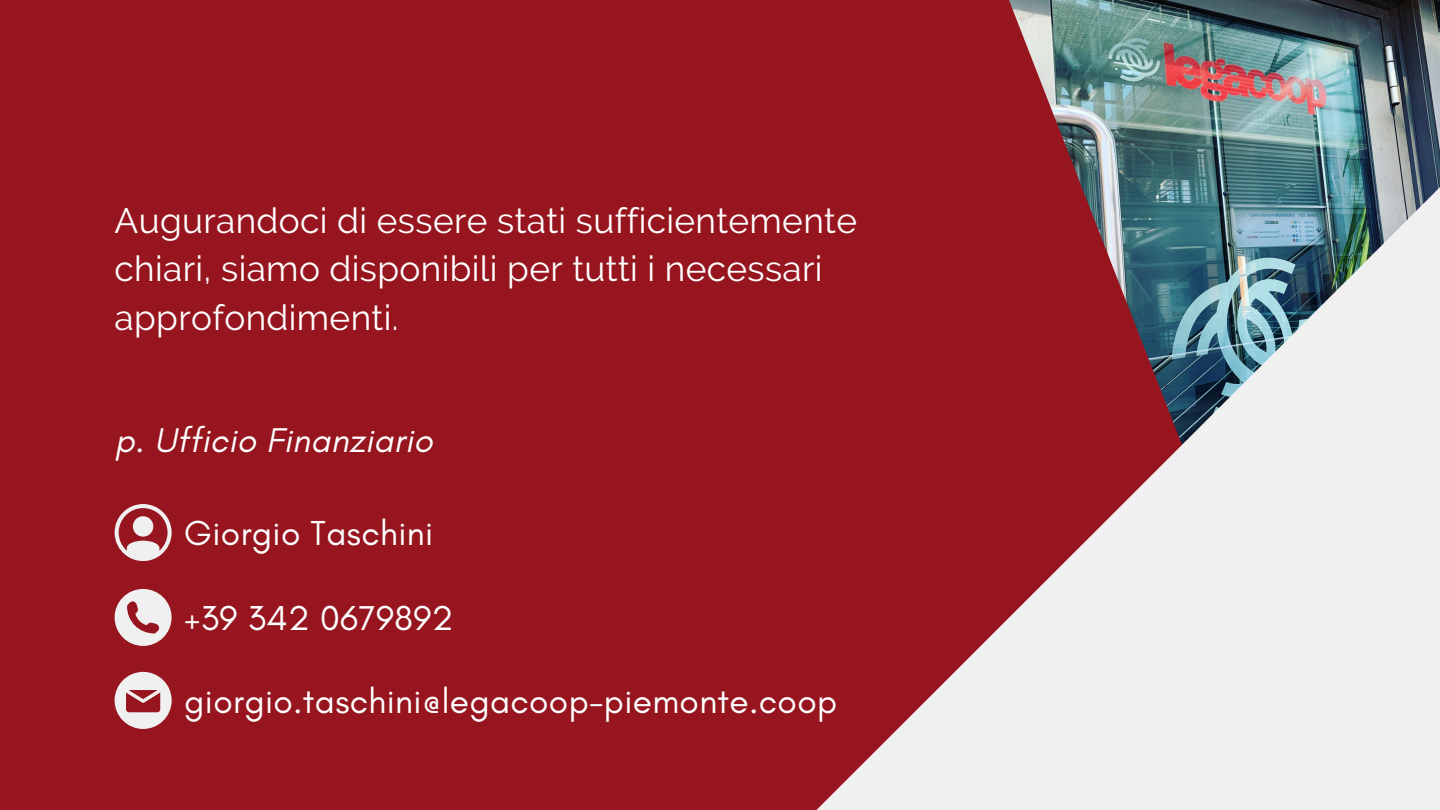
<style>
.page{position:relative;width:1440px;height:810px;background:#96151f}
.page>*{position:absolute;margin:0;border:0;box-sizing:border-box;transform-origin:0 0}
.t1{font:35.2px/48.8px "Raleway";letter-spacing:.01em;color:#fff}
.t2{font:35.2px "Glacial Indifference";letter-spacing:.01em;color:#fff}
.t3{font:italic 35px "Glacial Indifference";letter-spacing:.01em;color:#fff}
</style>
<div class="page">
<img style="left:1278px;top:0;width:162px;height:187px">
<img style="left:1009px;top:0;width:269px;height:187px">
<svg style="left:816px;top:187px;width:624px;height:623px"></svg>
<svg style="left:115px;top:589px;width:57px;height:57px"></svg>
<svg style="left:115px;top:504px;width:57px;height:57px"></svg>
<svg style="left:115px;top:672px;width:57px;height:57px"></svg>
<p class="t1" style="left:115px;top:196px;width:744px">Augurandoci di essere stati sufficientemente chiari, siamo disponibili per tutti i necessari approfondimenti.</p>
<p class="t3" style="left:115px;top:419px;width:319px">p. Ufficio Finanziario</p>
<h1 class="t2" style="left:184px;top:511px;width:250px">Giorgio Taschini</h1>
<p class="t2" style="left:184px;top:596px;width:271px">+39 342 0679892</p>
<p class="t2" style="left:184px;top:679px;width:654px">giorgio.taschini@legacoop-piemonte.coop</p>
</div>
